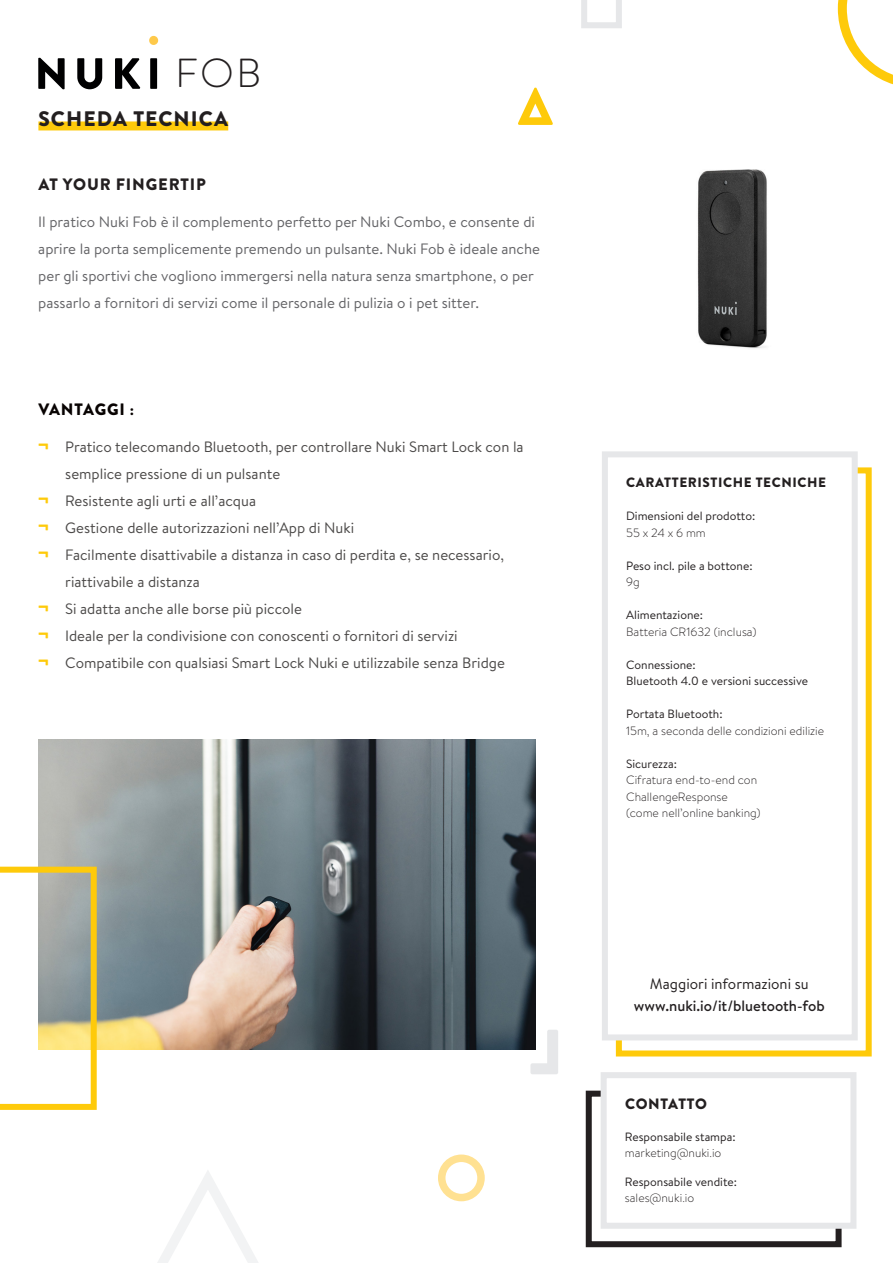
<style>
.page{position:relative;width:893px;height:1263px;background:#fff}
.page>*{position:absolute;margin:0;border:0;box-sizing:border-box;transform-origin:0 0}
.t1{font:900 52.5px "Brandon Grotesque";color:#feca0a}
.t2{font:300 40.5px "Brandon Grotesque";color:#231f20}
.t3{font:900 21px "Brandon Grotesque";letter-spacing:.05em;color:#231f20}
.t4{font:900 16.5px "Brandon Grotesque";letter-spacing:.05em;color:#231f20}
.t5{font:900 16.5px "Brandon Grotesque";letter-spacing:.05em;color:#080302}
.t6{font:15px/27px "Brandon Text";color:#4b4948}
.t7{font:15px/27px "Brandon Text";color:#636366}
.t8{font:500 15px "Brandon Text";color:#231f20}
.t9{font:15px "Brandon Text";color:#231f20}
.t10{font:900 15px "Brandon Grotesque";letter-spacing:.04em;color:#231f20}
.t11{font:900 13.5px "Brandon Grotesque";letter-spacing:.045em;color:#231f20}
.t12{font:12px "Brandon Text";color:#231f20}
.t13{font:300 12px/16.5px "Brandon Text";color:#231f20}
.s1{font-family:"Brandon Grotesque";font-weight:900;font-size:21px;color:#feca0a}
</style>
<div class="page">
<div style="left:616px;top:467px;width:256px;height:589px;border:6px solid #feca0a"></div>
<svg style="left:38px;top:58px;width:27px;height:31px"></svg>
<svg style="left:77px;top:58px;width:25px;height:31px"></svg>
<svg style="left:115px;top:58px;width:25px;height:31px"></svg>
<div style="left:150px;top:58px;width:7px;height:31px;background:#000001"></div>
<div style="left:149px;top:36px;width:9px;height:9px;background:#fec94a;border-radius:50%"></div>
<div style="left:38px;top:121px;width:190px;height:9px;background:#feca0a"></div>
<div style="left:602px;top:451px;width:256px;height:589px;background:#fff;border:6px solid #e6e7e9"></div>
<svg style="left:530px;top:1030px;width:28px;height:44px"></svg>
<div style="left:438px;top:1154px;width:47px;height:47px;border:8px solid #ffe192;border-radius:50%"></div>
<svg style="left:158px;top:1171px;width:100px;height:92px"></svg>
<svg style="left:838px;top:0;width:55px;height:85px"></svg>
<svg style="left:581px;top:0;width:41px;height:28px"></svg>
<img style="left:697px;top:169px;width:70px;height:179px">
<img style="left:38px;top:739px;width:497px;height:311px">
<svg style="left:0;top:867px;width:97px;height:243px"></svg>
<div style="left:586px;top:1091px;width:256px;height:156px;border:6px solid #231f20"></div>
<div style="left:601px;top:1072px;width:255px;height:157px;background:#fff;border:6px solid #e6e7e9"></div>
<p class="t2" style="left:175px;top:46px;width:88px">FOB</p>
<p class="t3" style="left:38px;top:104px;width:191px">SCHEDA TECNICA</p>
<p class="t4" style="left:38px;top:172px;width:169px">AT YOUR FINGERTIP</p>
<p class="t1" style="left:517px;top:70px;width:39px">∆</p>
<p class="t7" style="left:38px;top:208px;width:503px">Il pratico Nuki Fob è il complemento perfetto per Nuki Combo, e consente di aprire la porta semplicemente premendo un pulsante. Nuki Fob è ideale anche per gli sportivi che vogliono immergersi nella natura senza smartphone, o per passarlo a fornitori di servizi come il personale di pulizia o i pet sitter.</p>
<p class="t5" style="left:38px;top:397px;width:97px">VANTAGGI :</p>
<p class="t6" style="left:65px;top:433px;width:460px;text-indent:-27px"><span class="s1">¬</span> Pratico telecomando Bluetooth, per controllare Nuki Smart Lock con la semplice pressione di un pulsante</p>
<p class="t6" style="left:38px;top:487px;width:219px"><span class="s1">¬</span> Resistente agli urti e all’acqua</p>
<p class="t6" style="left:38px;top:514px;width:317px"><span class="s1">¬</span> Gestione delle autorizzazioni nell’App di Nuki</p>
<p class="t6" style="left:65px;top:541px;width:440px;text-indent:-27px"><span class="s1">¬</span> Facilmente disattivabile a distanza in caso di perdita e, se necessario, riattivabile a distanza</p>
<p class="t6" style="left:38px;top:595px;width:265px"><span class="s1">¬</span> Si adatta anche alle borse più piccole</p>
<p class="t6" style="left:38px;top:622px;width:421px"><span class="s1">¬</span> Ideale per la condivisione con conoscenti o fornitori di servizi</p>
<p class="t6" style="left:38px;top:649px;width:468px"><span class="s1">¬</span> Compatibile con qualsiasi Smart Lock Nuki e utilizzabile senza Bridge</p>
<p class="t11" style="left:626px;top:473px;width:201px">CARATTERISTICHE TECNICHE</p>
<p class="t12" style="left:626px;top:508px;width:131px">Dimensioni del prodotto:</p>
<p class="t13" style="left:626px;top:524px;width:81px">55 x 24 x 6 mm</p>
<p class="t12" style="left:626px;top:557px;width:128px">Peso incl. pile a bottone:</p>
<p class="t13" style="left:626px;top:573px;width:15px">9g</p>
<p class="t12" style="left:626px;top:607px;width:78px">Alimentazione:</p>
<p class="t13" style="left:626px;top:623px;width:132px">Batteria CR1632 (inclusa)</p>
<p class="t12" style="left:626px;top:656px;width:71px">Connessione:</p>
<p class="t12" style="left:626px;top:673px;width:183px">Bluetooth 4.0 e versioni successive</p>
<p class="t12" style="left:626px;top:706px;width:98px">Portata Bluetooth:</p>
<p class="t13" style="left:626px;top:722px;width:200px">15m, a seconda delle condizioni edilizie</p>
<p class="t12" style="left:626px;top:755px;width:52px">Sicurezza:</p>
<p class="t13" style="left:626px;top:771px;width:133px">Cifratura end-to-end con<br>ChallengeResponse</p>
<p class="t13" style="left:626px;top:804px;width:136px">(come nell’online banking)</p>
<p class="t9" style="left:650px;top:973px;width:160px">Maggiori informazioni su</p>
<p class="t8" style="left:634px;top:995px;width:192px">www.nuki.io/it/bluetooth-fob</p>
<p class="t10" style="left:625px;top:1093px;width:83px">CONTATTO</p>
<p class="t12" style="left:625px;top:1128px;width:112px">Responsabile stampa:</p>
<p class="t13" style="left:625px;top:1144px;width:98px">marketing@nuki.io</p>
<p class="t12" style="left:625px;top:1173px;width:114px">Responsabile vendite:</p>
<p class="t13" style="left:625px;top:1189px;width:71px">sales@nuki.io</p>
</div>
